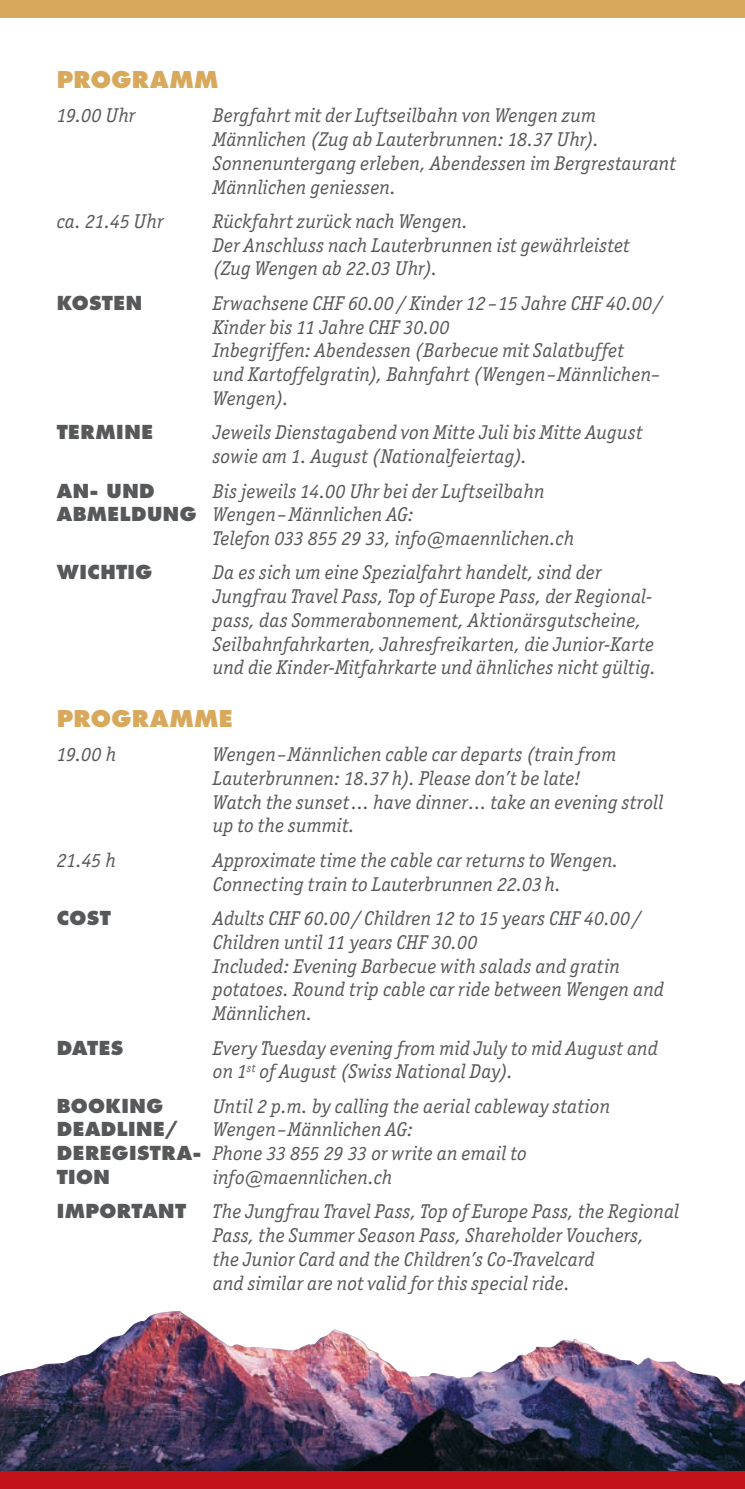
<style>
.page{position:relative;width:745px;height:1489px;background:#fff}
.page>*{position:absolute;margin:0;border:0;box-sizing:border-box;transform-origin:0 0}
.t1{font:800 22.5px "Futura Std";letter-spacing:.015em;color:#d8a95c}
.t2{font:italic 20px/23.8px "Officina Ser ITC";letter-spacing:.01em;color:#57585a}
.t3{font:800 18.75px "Futura Std";letter-spacing:.025em;color:#57585a}
.s1{font-family:"Futura Std";font-weight:800;font-style:normal;font-size:18.75px}
</style>
<div class="page">
<img style="left:0;top:1311px;width:744px;height:159px">
<div style="left:0;top:0;width:744px;height:18px;background:#d8a95c"></div>
<div style="left:0;top:1470px;width:744px;height:18px;background:#c4121a"></div>
<p class="t1" style="left:57px;top:65px;width:163px">PROGRAMM</p>
<p class="t2" style="left:57px;top:104px;width:80px">19.00 Uhr</p>
<p class="t2" style="left:213px;top:104px;width:464px">Bergfahrt mit der Luftseilbahn von Wengen zum Männlichen (Zug ab Lauterbrunnen: 18.37 Uhr).<br>Sonnenuntergang erleben, Abendessen im Bergrestaurant Männlichen geniessen.</p>
<p class="t2" style="left:57px;top:209px;width:108px">ca. 21.45 Uhr</p>
<p class="t2" style="left:213px;top:209px;width:418px">Rückfahrt zurück nach Wengen.<br>Der Anschluss nach Lauterbrunnen ist gewährleistet (Zug Wengen ab 22.03 Uhr).</p>
<p class="t3" style="left:57px;top:291px;width:87px">KOSTEN</p>
<p class="t2" style="left:213px;top:291px;width:452px">Erwachsene CHF 60.00 / Kinder 12 –15 Jahre CHF 40.00/ Kinder bis 11 Jahre CHF 30.00<br>Inbegriffen: Abendessen (Barbecue mit Salatbuffet<br>und Kartoffelgratin), Bahnfahrt (Wengen–Männlichen– Wengen).</p>
<p class="t3" style="left:57px;top:420px;width:98px">TERMINE</p>
<p class="t2" style="left:213px;top:421px;width:431px">Jeweils Dienstagabend von Mitte Juli bis Mitte August sowie am 1. August (Nationalfeiertag).</p>
<p class="t3" style="left:57px;top:478px;width:99px">AN- UND</p>
<p class="t2" style="left:213px;top:479px;width:333px">Bis jeweils 14.00 Uhr bei der Luftseilbahn</p>
<p class="t2" style="left:57px;top:502px;width:358px"><span class="s1">ABMELDUNG</span> Wengen–Männlichen AG:</p>
<p class="t2" style="left:213px;top:526px;width:362px">Telefon 033 855 29 33, info@maennlichen.ch</p>
<p class="t3" style="left:57px;top:560px;width:97px">WICHTIG</p>
<p class="t2" style="left:213px;top:561px;width:444px">Da es sich um eine Spezialfahrt handelt, sind der Jungfrau Travel Pass, Top of Europe Pass, der Regional&shy;pass, das Sommerabonnement, Aktionärsgutscheine, Seilbahnfahrkarten, Jahresfreikarten, die Junior-Karte und die Kinder-Mitfahrkarte und ähnliches nicht gültig.</p>
<p class="t1" style="left:57px;top:704px;width:177px">PROGRAMME</p>
<p class="t2" style="left:57px;top:742px;width:61px">19.00 h</p>
<p class="t2" style="left:213px;top:742px;width:451px">Wengen–Männlichen cable car departs (train from Lauterbrunnen: 18.37 h). Please don’t be late!<br>Watch the sunset… have dinner… take an evening stroll up to the summit.</p>
<p class="t2" style="left:57px;top:848px;width:60px">21.45 h</p>
<p class="t2" style="left:213px;top:848px;width:407px">Approximate time the cable car returns to Wengen.<br>Connecting train to Lauterbrunnen 22.03 h.</p>
<p class="t3" style="left:57px;top:906px;width:56px">COST</p>
<p class="t2" style="left:213px;top:906px;width:452px">Adults CHF 60.00 / Children 12 to 15 years CHF 40.00/ Children until 11 years CHF 30.00<br>Included: Evening Barbecue with salads and gratin potatoes. Round trip cable car ride between Wengen and Männlichen.</p>
<p class="t3" style="left:57px;top:1035px;width:68px">DATES</p>
<p class="t2" style="left:213px;top:1035px;width:446px">Every Tuesday evening from mid July to mid August and on 1<sup>st</sup> of August (Swiss National Day).</p>
<p class="t3" style="left:57px;top:1093px;width:108px">BOOKING</p>
<p class="t2" style="left:213px;top:1094px;width:398px">Until 2 p.m. by calling the aerial cableway station</p>
<p class="t3" style="left:57px;top:1117px;width:123px">DEADLINE/</p>
<p class="t2" style="left:57px;top:1117px;width:471px;text-indent:156px">Wengen–Männlichen AG:<br><span class="s1">DEREGISTRA-</span> Phone 33 855 29 33 or write an email to</p>
<p class="t3" style="left:57px;top:1164px;width:55px">TION</p>
<p class="t2" style="left:213px;top:1165px;width:181px">info@maennlichen.ch</p>
<p class="t3" style="left:57px;top:1199px;width:131px">IMPORTANT</p>
<p class="t2" style="left:213px;top:1199px;width:467px">The Jungfrau Travel Pass, Top of Europe Pass, the Regional Pass, the Summer Season Pass, Shareholder Vouchers,<br>the Junior Card and the Children’s Co-Travelcard<br>and similar are not valid for this special ride.</p>
</div>
